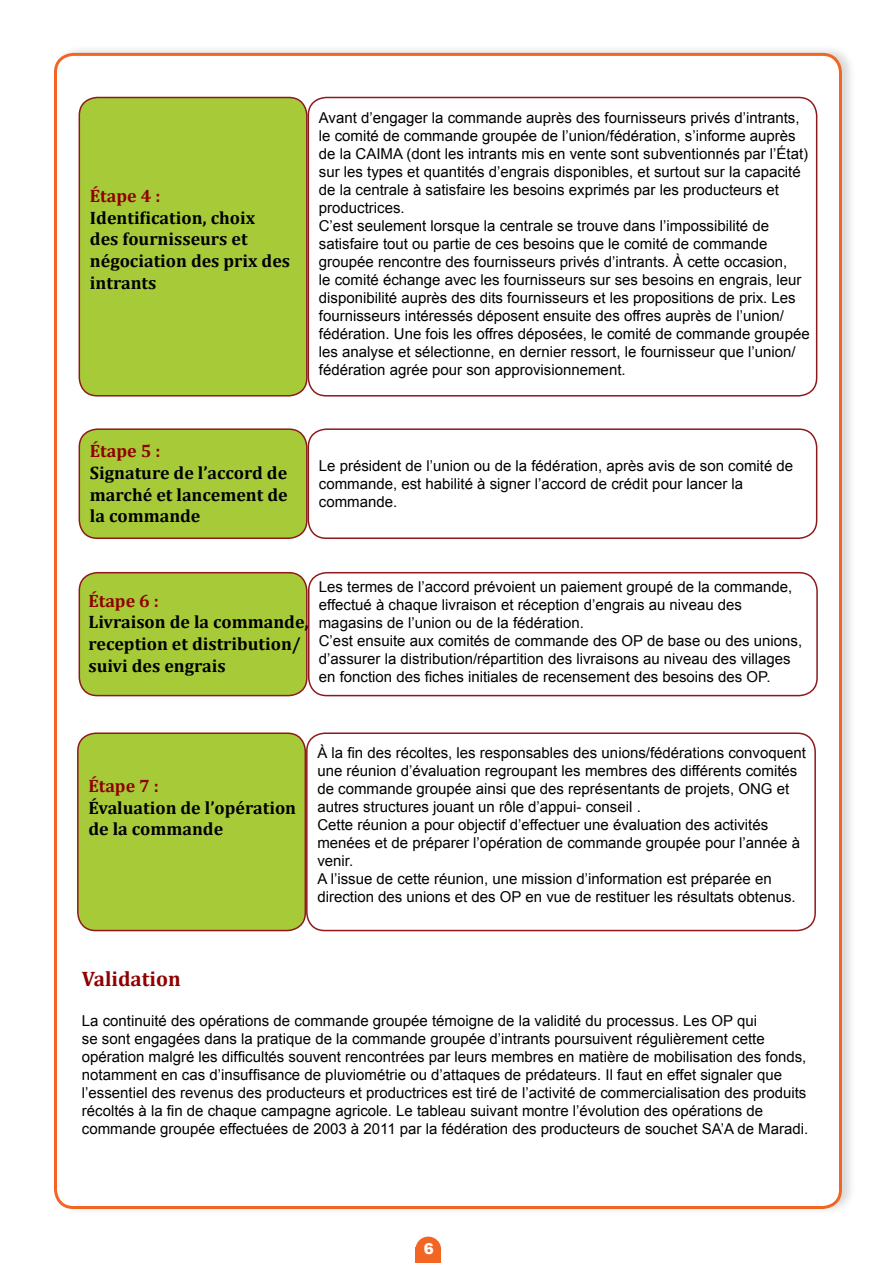
<style>
.page{position:relative;width:893px;height:1263px;background:#fff}
.page>*{position:absolute;margin:0;border:0;box-sizing:border-box;transform-origin:0 0}
.t1{font:700 21px "Cambria";color:#8f0000}
.t2{font:700 18px/21.6px "Cambria";color:#000}
.t3{font:700 18px "Cambria";color:#8f0000}
.t4{font:15px/18px "Arial";color:#000}
.t5{font:900 15px "Arial";color:#fff}
</style>
<div class="page">
<div style="left:415px;top:1236px;width:26px;height:26px;background:#f26522;border-radius:50%"></div>
<div style="left:415px;top:1247px;width:26px;height:16px;background:#f26522"></div>
<div style="left:52px;top:44px;width:805px;height:1172px;background:#000;opacity:.15"></div>
<div style="left:56px;top:54px;width:784px;height:1153px;background:#fff;border-radius:18px"></div>
<div style="left:79px;top:97px;width:228px;height:299px;background:#a7ca39;border-radius:18px"></div>
<div style="left:79px;top:97px;width:229px;height:299px;border:2px solid #8e191b;border-radius:18px"></div>
<div style="left:78px;top:733px;width:227px;height:197px;background:#a7ca39;border-radius:18px"></div>
<div style="left:77px;top:732px;width:229px;height:199px;border:2px solid #8e191b;border-radius:18px"></div>
<div style="left:79px;top:429px;width:228px;height:109px;background:#a7ca39;border-radius:18px"></div>
<div style="left:79px;top:428px;width:229px;height:111px;border:2px solid #8e191b;border-radius:18px"></div>
<div style="left:79px;top:573px;width:228px;height:123px;background:#a7ca39;border-radius:18px"></div>
<div style="left:79px;top:572px;width:229px;height:124px;border:2px solid #8e191b;border-radius:18px"></div>
<div style="left:308px;top:97px;width:509px;height:299px;border:2px solid #8e191b;border-radius:18px"></div>
<div style="left:306px;top:732px;width:510px;height:199px;border:2px solid #8e191b;border-radius:18px"></div>
<div style="left:308px;top:428px;width:509px;height:111px;border:2px solid #8e191b;border-radius:18px"></div>
<div style="left:308px;top:572px;width:510px;height:124px;border:2px solid #8e191b;border-radius:18px"></div>
<p class="t3" style="left:90px;top:183px;width:72px">Étape 4 :</p>
<p class="t2" style="left:90px;top:206px;width:202px">Identification, choix<br>des fournisseurs et négociation des prix des intrants</p>
<p class="t4" style="left:319px;top:108px;width:492px">Avant d’engager la commande auprès des fournisseurs privés d’intrants, le comité de commande groupée de l’union/fédération, s’informe auprès de la CAIMA (dont les intrants mis en vente sont subventionnés par l’État) sur les types et quantités d’engrais disponibles, et surtout sur la capacité de la centrale à satisfaire les besoins exprimés par les producteurs et productrices.<br>C’est seulement lorsque la centrale se trouve dans l’impossibilité de satisfaire tout ou partie de ces besoins que le comité de commande groupée rencontre des fournisseurs privés d’intrants. À cette occasion,<br>le comité échange avec les fournisseurs sur ses besoins en engrais, leur disponibilité auprès des dits fournisseurs et les propositions de prix. Les fournisseurs intéressés déposent ensuite des offres auprès de l’union/ fédération. Une fois les offres déposées, le comité de commande groupée les analyse et sélectionne, en dernier ressort, le fournisseur que l’union/ fédération agrée pour son approvisionnement.</p>
<p class="t3" style="left:90px;top:438px;width:72px">Étape 5 :</p>
<p class="t2" style="left:90px;top:461px;width:199px;text-align:justify">Signature de l’accord de marché et lancement de la commande</p>
<p class="t4" style="left:319px;top:457px;width:476px">Le président de l’union ou de la fédération, après avis de son comité de commande, est habilité à signer l’accord de crédit pour lancer la commande.</p>
<p class="t3" style="left:88px;top:588px;width:72px">Étape 6 :</p>
<p class="t2" style="left:88px;top:611px;width:222px">Livraison de la commande, reception et distribution/ suivi des engrais</p>
<p class="t4" style="left:319px;top:578px;width:485px">Les termes de l’accord prévoient un paiement groupé de la commande, effectué à chaque livraison et réception d’engrais au niveau des magasins de l’union ou de la fédération.<br>C’est ensuite aux comités de commande des OP de base ou des unions, d’assurer la distribution/répartition des livraisons au niveau des villages en fonction des fiches initiales de recensement des besoins des OP.</p>
<p class="t3" style="left:88px;top:773px;width:72px">Étape 7 :</p>
<p class="t2" style="left:88px;top:796px;width:209px">Évaluation de l’opération de la commande</p>
<p class="t4" style="left:317px;top:744px;width:490px">À la fin des récoltes, les responsables des unions/fédérations convoquent une réunion d’évaluation regroupant les membres des différents comités de commande groupée ainsi que des représentants de projets, ONG et autres structures jouant un rôle d’appui- conseil .<br>Cette réunion a pour objectif d’effectuer une évaluation des activités menées et de préparer l’opération de commande groupée pour l’année à venir.<br>A l’issue de cette réunion, une mission d’information est préparée en direction des unions et des OP en vue de restituer les résultats obtenus.</p>
<h1 class="t1" style="left:82px;top:964px;width:100px">Validation</h1>
<p class="t4" style="left:82px;top:1012px;width:728px">La continuité des opérations de commande groupée témoigne de la validité du processus. Les OP qui<br>se sont engagées dans la pratique de la commande groupée d’intrants poursuivent régulièrement cette opération malgré les difficultés souvent rencontrées par leurs membres en matière de mobilisation des fonds, notamment en cas d’insuffisance de pluviométrie ou d’attaques de prédateurs. Il faut en effet signaler que l’essentiel des revenus des producteurs et productrices est tiré de l’activité de commercialisation des produits récoltés à la fin de chaque campagne agricole. Le tableau suivant montre l’évolution des opérations de commande groupée effectuées de 2003 à 2011 par la fédération des producteurs de souchet SA’A de Maradi.</p>
<p class="t5" style="left:424px;top:1240px;width:12px">6</p>
</div>
